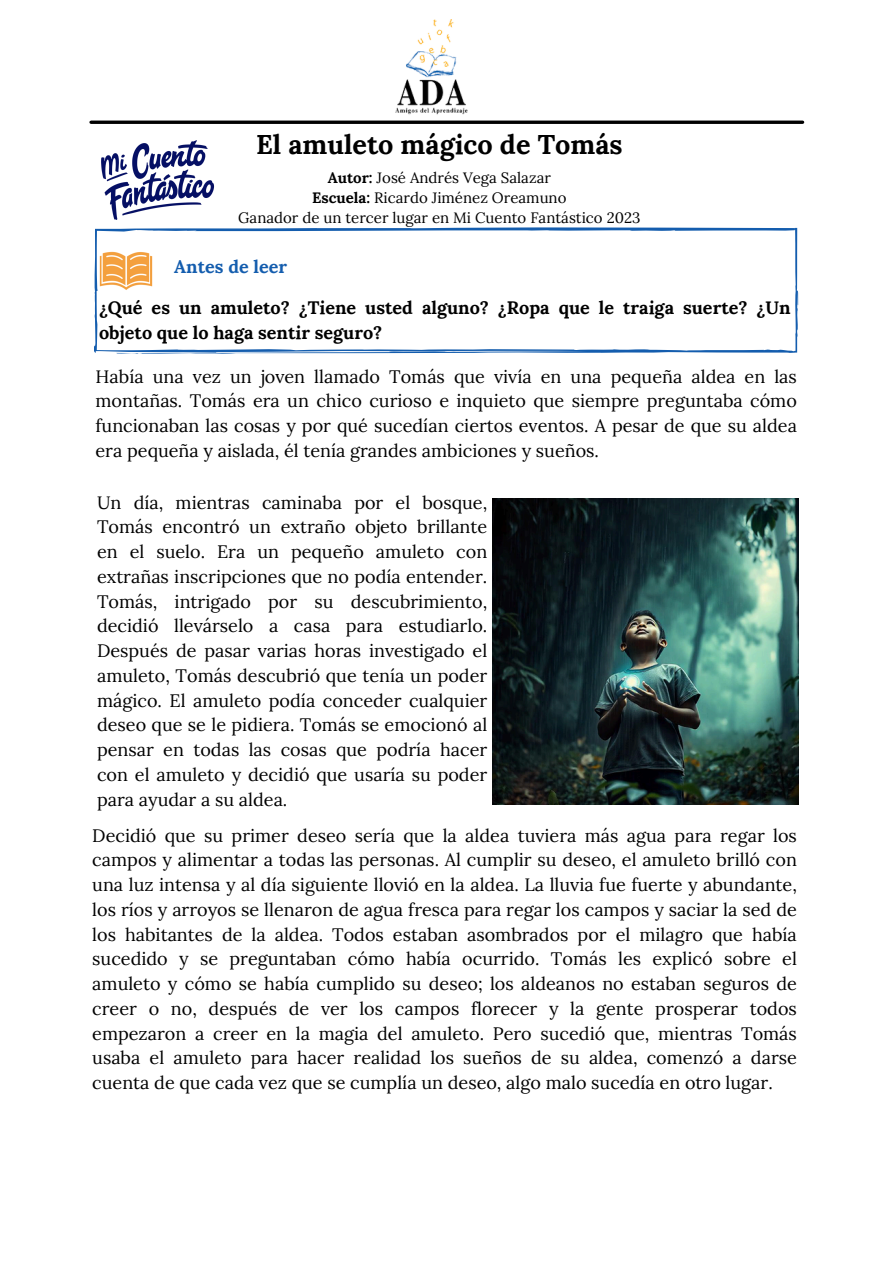
<style>
.page{position:relative;width:894px;height:1264px;background:#fff}
.page>*{position:absolute;margin:0;border:0;box-sizing:border-box;transform-origin:0 0}
.t1{font:700 27px "Lora";color:#000}
.t2{font:18px/24.8px "Lora";color:#000;text-align:justify}
.t3{font:700 18px/24.8px "Lora";color:#000}
.t4{font:700 18px "Lora";color:#145dae}
.t5{font:15px "Lora";color:#000}
.s1{font-weight:700}
</style>
<div class="page">
<img style="left:395px;top:20px;width:72px;height:101px">
<svg style="left:94px;top:227px;width:704px;height:127px"></svg>
<img style="left:95px;top:239px;width:63px;height:63px">
<img style="left:97px;top:140px;width:120px;height:95px">
<img style="left:492px;top:498px;width:306px;height:306px">
<hr style="left:91px;top:121px;width:711px;height:3px;background:#000">
<p class="t1" style="left:256px;top:127px;width:368px">El amuleto mágico de Tomás</p>
<p class="t5" style="left:327px;top:168px;width:225px"><span class="s1">Autor:</span> José Andrés Vega Salazar</p>
<p class="t5" style="left:312px;top:188px;width:256px"><span class="s1">Escuela:</span> Ricardo Jiménez Oreamuno</p>
<h2 class="t5" style="left:238px;top:208px;width:403px">Ganador de un tercer lugar en Mi Cuento Fantástico 2023</h2>
<h1 class="t4" style="left:174px;top:255px;width:114px">Antes de leer</h1>
<p class="t3" style="left:99px;top:295px;width:692px">¿Qué es un amuleto? ¿Tiene usted alguno? ¿Ropa que le traiga suerte? ¿Un objeto que lo haga sentir seguro?</p>
<p class="t2" style="left:95px;top:363px;width:702px">Había una vez un joven llamado Tomás que vivía en una pequeña aldea en las montañas. Tomás era un chico curioso e inquieto que siempre preguntaba cómo funcionaban las cosas y por qué sucedían ciertos eventos. A pesar de que su aldea era pequeña y aislada, él tenía grandes ambiciones y sueños.</p>
<h2 class="t2" style="left:97px;top:489px;width:391px">Un día, mientras caminaba por el bosque, Tomás encontró un extraño objeto brillante en el suelo. Era un pequeño amuleto con extrañas inscripciones que no podía entender.<br>Tomás, intrigado por su descubrimiento, decidió llevárselo a casa para estudiarlo.<br>Después de pasar varias horas investigado el amuleto, Tomás descubrió que tenía un poder mágico. El amuleto podía conceder cualquier deseo que se le pidiera. Tomás se emocionó al pensar en todas las cosas que podría hacer con el amuleto y decidió que usaría su poder para ayudar a su aldea.</h2>
<p class="t2" style="left:92px;top:822px;width:706px">Decidió que su primer deseo sería que la aldea tuviera más agua para regar los campos y alimentar a todas las personas. Al cumplir su deseo, el amuleto brilló con una luz intensa y al día siguiente llovió en la aldea. La lluvia fue fuerte y abundante, los ríos y arroyos se llenaron de agua fresca para regar los campos y saciar la sed de los habitantes de la aldea. Todos estaban asombrados por el milagro que había sucedido y se preguntaban cómo había ocurrido. Tomás les explicó sobre el amuleto y cómo se había cumplido su deseo; los aldeanos no estaban seguros de creer o no, después de ver los campos florecer y la gente prosperar todos empezaron a creer en la magia del amuleto. Pero sucedió que, mientras Tomás usaba el amuleto para hacer realidad los sueños de su aldea, comenzó a darse cuenta de que cada vez que se cumplía un deseo, algo malo sucedía en otro lugar.</p>
</div>
